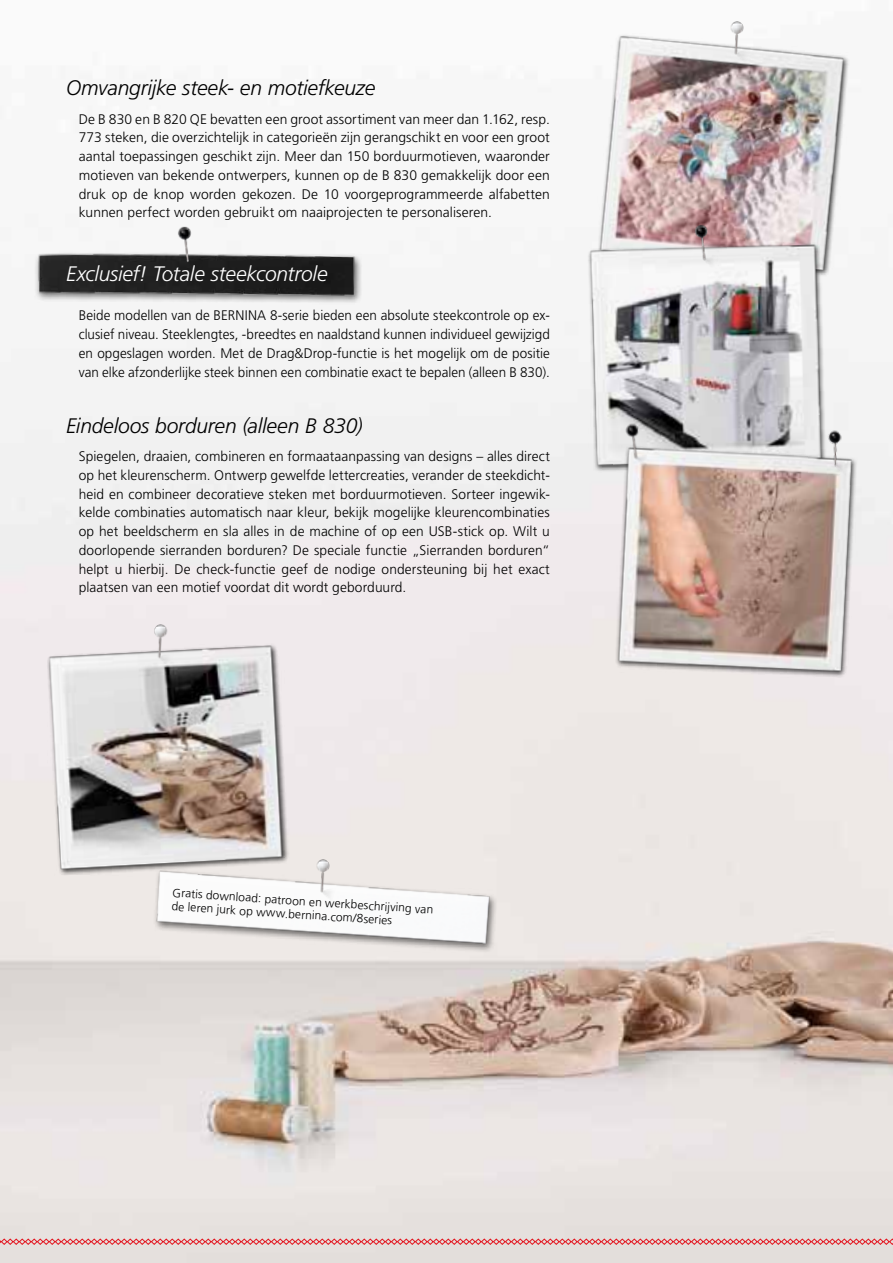
<style>
.page{position:relative;width:893px;height:1263px;background:#fff}
.page>*{position:absolute;margin:0;border:0;box-sizing:border-box;transform-origin:0 0}
.t1{font:italic 300 21px "Frutiger LT Std";letter-spacing:-.01em;color:#000}
.t2{font:italic 300 21px "Frutiger LT Std";letter-spacing:-.015em;color:#fff}
.t3{font:300 13.8px/18.8px "Frutiger LT Std";letter-spacing:.005em;color:#000;text-align:justify}
.t4{font:300 12px/13.5px "Frutiger LT Std";color:#000}
</style>
<div class="page">
<img style="left:0;top:321px;width:893px;height:942px">
<svg style="left:0;top:1238px;width:893px;height:7px;background:#e39698"></svg>
<img style="left:34px;top:251px;width:329px;height:54px">
<img style="left:146px;top:865px;width:358px;height:88px">
<img style="left:309px;top:855px;width:32px;height:51px">
<img style="left:168px;top:226px;width:41px;height:46px">
<img style="left:37px;top:633px;width:255px;height:250px">
<img style="left:146px;top:620px;width:33px;height:52px">
<img style="left:598px;top:35px;width:252px;height:203px">
<img style="left:585px;top:238px;width:249px;height:238px">
<img style="left:723px;top:21px;width:32px;height:48px">
<img style="left:685px;top:216px;width:40px;height:54px">
<img style="left:611px;top:441px;width:254px;height:243px">
<img style="left:616px;top:415px;width:42px;height:55px">
<img style="left:815px;top:421px;width:46px;height:57px">
<h1 class="t1" style="left:66px;top:76px;width:311px">Omvangrijke steek- en motiefkeuze</h1>
<p class="t3" style="left:79px;top:110px;width:473px">De B 830 en B 820 QE bevatten een groot assortiment van meer dan 1.162, resp.<br>773 steken, die overzichtelijk in categorieën zijn gerangschikt en voor een groot aantal toepassingen geschikt zijn. Meer dan 150 borduurmotieven, waaronder motieven van bekende ontwerpers, kunnen op de B 830 gemakkelijk door een druk op de knop worden gekozen. De 10 voorgeprogrammeerde alfabetten kunnen perfect worden gebruikt om naaiprojecten te personaliseren.</p>
<h1 class="t2" style="left:66px;top:261px;width:263px">Exclusief! Totale steekcontrole</h1>
<p class="t3" style="left:79px;top:306px;width:473px">Beide modellen van de BERNINA 8-serie bieden een absolute steekcontrole op ex&shy;clusief niveau. Steeklengtes, -breedtes en naaldstand kunnen individueel gewijzigd en opgeslagen worden. Met de Drag&amp;Drop-functie is het mogelijk om de positie van elke afzonderlijke steek binnen een combinatie exact te bepalen (alleen B 830).</p>
<h1 class="t1" style="left:66px;top:414px;width:298px">Eindeloos borduren (alleen B 830)</h1>
<p class="t3" style="left:79px;top:447px;width:473px">Spiegelen, draaien, combineren en formaataanpassing van designs – alles direct op het kleurenscherm. Ontwerp gewelfde lettercreaties, verander de steekdicht&shy;heid en combineer decoratieve steken met borduurmotieven. Sorteer ingewik&shy;kelde combinaties automatisch naar kleur, bekijk mogelijke kleurencombinaties op het beeldscherm en sla alles in de machine of op een USB-stick op. Wilt u doorlopende sierranden borduren? De speciale functie „Sierranden borduren“ helpt u hierbij. De check-functie geef de nodige ondersteuning bij het exact plaatsen van een motief voordat dit wordt geborduurd.</p>
<p class="t4" style="left:173px;top:885px;width:263px;rotate:4deg">Gratis download: patroon en werkbeschrijving van de leren jurk op www.bernina.com/8series</p>
</div>
